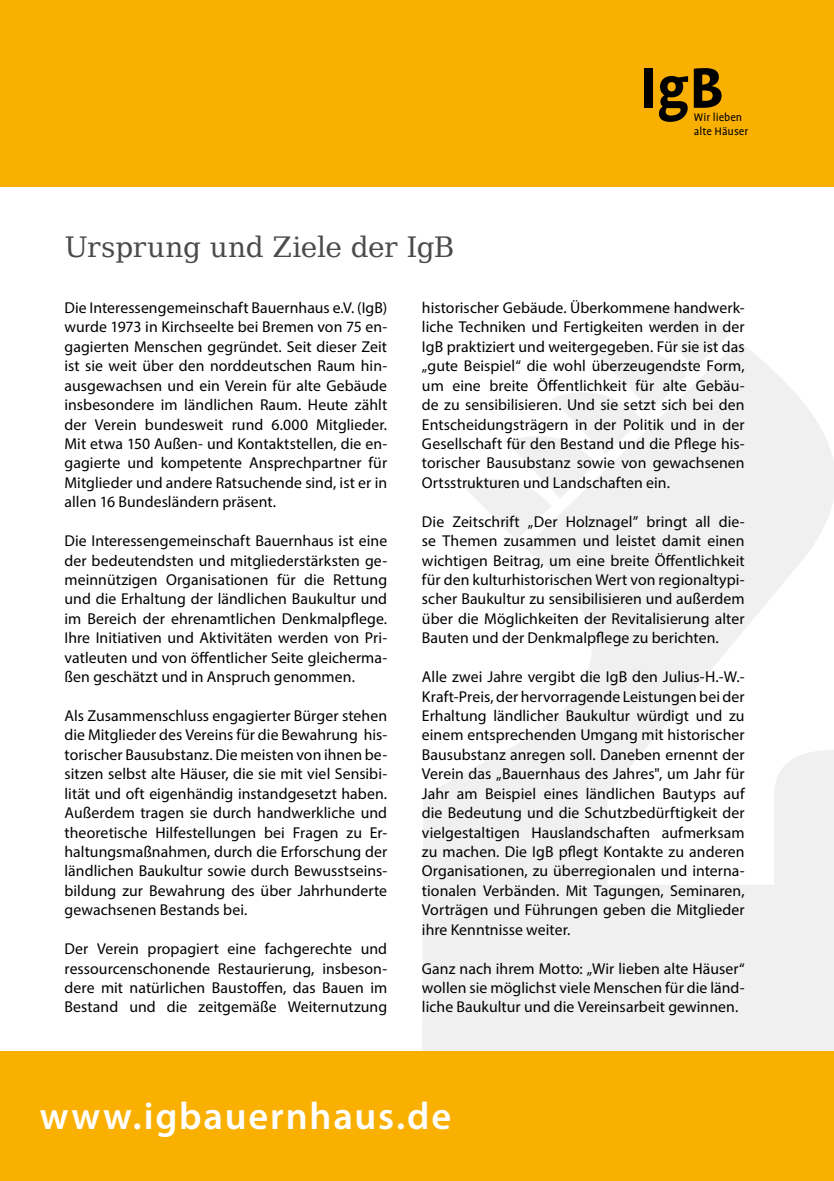
<style>
.page{position:relative;width:834px;height:1181px;background:#fff}
.page>*{position:absolute;margin:0;border:0;box-sizing:border-box;transform-origin:0 0}
.t1{font:700 65.45px "Profile Pro";color:#000}
.t2{font:600 38.5px "Myriad Pro";letter-spacing:.045em;color:#fff}
.t3{font:28px "Prima Serif BT";letter-spacing:-.015em;color:#4a4a49}
.t4{font:15.75px/19.4px "Myriad Pro";letter-spacing:.005em;color:#000;text-align:justify}
.t5{font:12.42px/14.2px "Profile Pro";color:#000}
</style>
<div class="page">
<svg style="left:422px;top:306px;width:411px;height:745px;fill:#f0f0f0"></svg>
<div style="left:0;top:1051px;width:833px;height:130px;background:#f9b000"></div>
<div style="left:0;top:0;width:833px;height:187px;background:#f9b000"></div>
<h1 class="t1" style="left:639px;top:49px;width:85px">IgB</h1>
<p class="t5" style="left:693px;top:110px;width:56px">Wir lieben alte Häuser</p>
<h3 class="t3" style="left:64px;top:226px;width:391px">Ursprung und Ziele der IgB</h3>
<p class="t4" style="left:64px;top:298px;width:324px">Die Interessengemeinschaft Bauernhaus e.V. (IgB) wurde 1973 in Kirchseelte bei Bremen von 75 en&shy;gagierten Menschen gegründet. Seit dieser Zeit ist sie weit über den norddeutschen Raum hin&shy;ausgewachsen und ein Verein für alte Gebäude insbesondere im ländlichen Raum. Heute zählt der Verein bundesweit rund 6.000 Mitglieder.<br>Mit etwa 150 Außen- und Kontaktstellen, die en&shy;gagierte und kompetente Ansprechpartner für Mitglieder und andere Ratsuchende sind, ist er in allen 16 Bundesländern präsent.</p>
<p class="t4" style="left:64px;top:531px;width:324px">Die Interessengemeinschaft Bauernhaus ist eine der bedeutendsten und mitgliederstärksten ge&shy;meinnützigen Organisationen für die Rettung und die Erhaltung der ländlichen Baukultur und im Bereich der ehrenamtlichen Denkmalpflege.<br>Ihre Initiativen und Aktivitäten werden von Pri&shy;vatleuten und von öffentlicher Seite gleicherma&shy;ßen geschätzt und in Anspruch genommen.</p>
<p class="t4" style="left:64px;top:705px;width:324px">Als Zusammenschluss engagierter Bürger stehen die Mitglieder des Vereins für die Bewahrung his&shy;torischer Bausubstanz. Die meisten von ihnen be&shy;sitzen selbst alte Häuser, die sie mit viel Sensibi&shy;lität und oft eigenhändig instandgesetzt haben.<br>Außerdem tragen sie durch handwerkliche und theoretische Hilfestellungen bei Fragen zu Er&shy;haltungsmaßnahmen, durch die Erforschung der ländlichen Baukultur sowie durch Bewusstseins&shy;bildung zur Bewahrung des über Jahrhunderte gewachsenen Bestands bei.</p>
<p class="t4" style="left:64px;top:939px;width:324px">Der Verein propagiert eine fachgerechte und ressourcenschonende Restaurierung, insbeson&shy;dere mit natürlichen Baustoffen, das Bauen im Bestand und die zeitgemäße Weiternutzung</p>
<p class="t4" style="left:422px;top:298px;width:324px">historischer Gebäude. Überkommene handwerk&shy;liche Techniken und Fertigkeiten werden in der IgB praktiziert und weitergegeben. Für sie ist das „gute Beispiel“ die wohl überzeugendste Form, um eine breite Öffentlichkeit für alte Gebäu&shy;de zu sensibilisieren. Und sie setzt sich bei den Entscheidungsträgern in der Politik und in der Gesellschaft für den Bestand und die Pflege his&shy;torischer Bausubstanz sowie von gewachsenen Ortsstrukturen und Landschaften ein.</p>
<p class="t4" style="left:422px;top:511px;width:324px">Die Zeitschrift „Der Holznagel” bringt all die&shy;se Themen zusammen und leistet damit einen wichtigen Beitrag, um eine breite Öffentlichkeit für den kulturhistorischen Wert von regionaltypi&shy;scher Baukultur zu sensibilisieren und außerdem über die Möglichkeiten der Revitalisierung alter Bauten und der Denkmalpflege zu berichten.</p>
<p class="t4" style="left:422px;top:667px;width:324px">Alle zwei Jahre vergibt die IgB den Julius-H.-W.- Kraft-Preis, der hervorragende Leistungen bei der Erhaltung ländlicher Baukultur würdigt und zu einem entsprechenden Umgang mit historischer Bausubstanz anregen soll. Daneben ernennt der Verein das „Bauernhaus des Jahres", um Jahr für Jahr am Beispiel eines ländlichen Bautyps auf die Bedeutung und die Schutzbedürftigkeit der vielgestaltigen Hauslandschaften aufmerksam zu machen. Die IgB pflegt Kontakte zu anderen Organisationen, zu überregionalen und interna&shy;tionalen Verbänden. Mit Tagungen, Seminaren, Vorträgen und Führungen geben die Mitglieder ihre Kenntnisse weiter.</p>
<p class="t4" style="left:422px;top:958px;width:324px">Ganz nach ihrem Motto: „Wir lieben alte Häuser“ wollen sie möglichst viele Menschen für die länd&shy;liche Baukultur und die Vereinsarbeit gewinnen.</p>
<h2 class="t2" style="left:40px;top:1091px;width:413px">www.igbauernhaus.de</h2>
</div>
